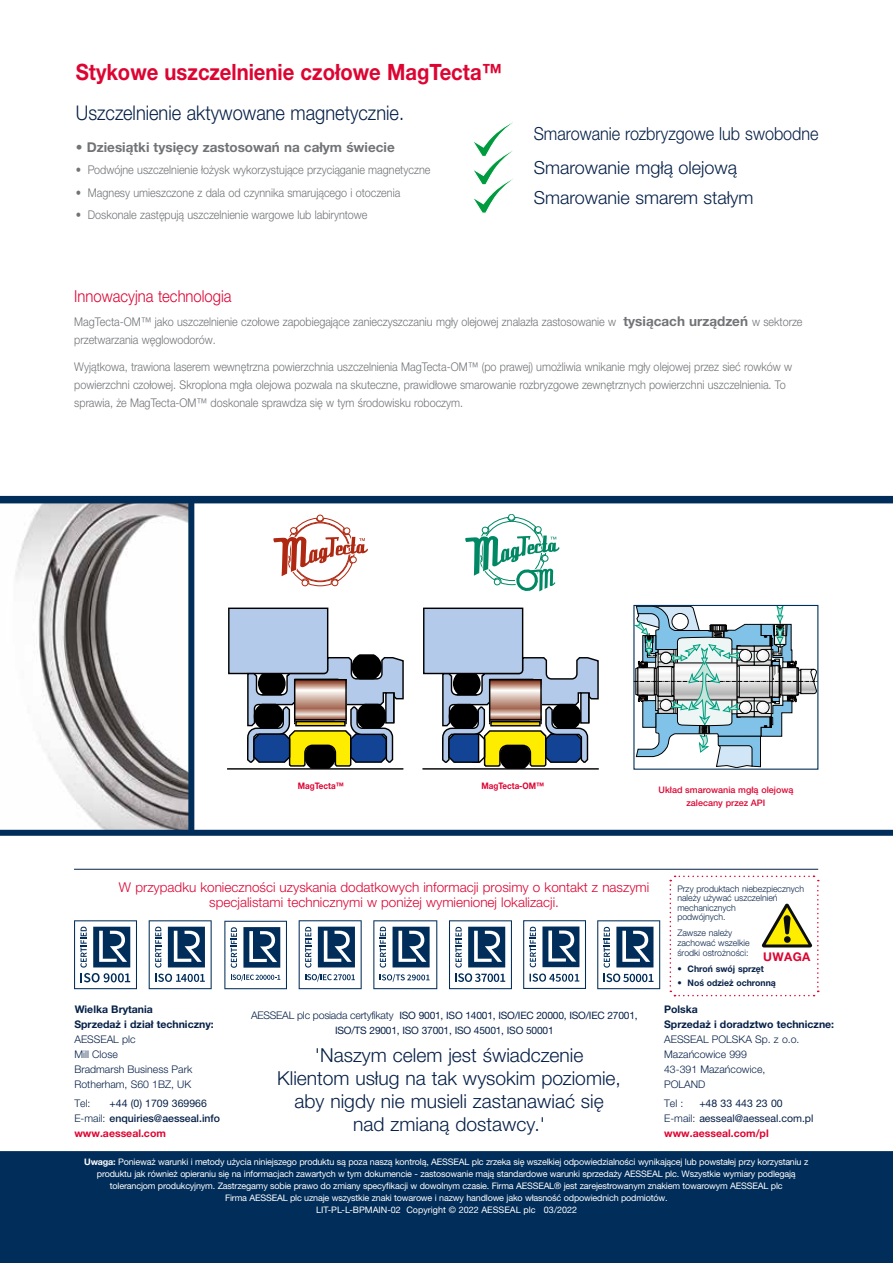
<style>
.page{position:relative;width:893px;height:1263px;background:#fff}
.page>*{position:absolute;margin:0;border:0;box-sizing:border-box;transform-origin:0 0}
.Headline__trans{font:700 22.5px "Helvetica Neue LTW1 G";color:#dd0432;scale:.9 1}
.Subline__trans{font:300 20.25px "Helvetica Neue LTW1 G";color:#062047;scale:.9 1}
.t1{font:300 19.2px/23px "Helvetica Neue LTW1 G";color:#062047;text-align:center}
.Body_copy_BULLETS__t{font:300 18px "Helvetica Neue LTW1 G";color:#062047}
.Body_copy_BULLETS__t-2{font:300 18px "Helvetica Neue LTW1 G";color:#062047;scale:.9 1}
.Subheader_Red__trans{font:300 16.5px "Helvetica Neue LTW1 G";color:#dd0432;scale:.9 1}
.t2{font:300 13.5px/15px "Helvetica Neue LTW1 G";color:#dd0432;text-align:center}
.Body_copy_BULLETS__t-3{font:700 13.5px "Helvetica Neue LTW1 G";color:#717376}
.Body_copy__trans{font:300 12px/18px "Helvetica Neue LTW1 G";color:#717376;scale:.9 1}
.Body_copy_BULLETS__t-4{font:300 12px "Helvetica Neue LTW1 G";color:#717376;scale:.9 1}
.t3{font:700 12px "Helvetica Neue LTW1 G";letter-spacing:.03em;color:#dd0432}
.t4{font:300 10.5px/15px "Helvetica Neue LTW1 G";color:#062047}
.t5{font:500 10.5px/15px "Helvetica Neue LTW1 G";color:#062047}
.t6{font:10.5px/15px "Helvetica Neue LTW1 G";color:#062047}
.t7{font:10.2px/15.1px "Helvetica Neue LTW1 G";letter-spacing:-.02em;color:#062047;text-align:center}
.Stockcode_footer{font:9px/12px "Helvetica Neue LTW1 G";letter-spacing:-.02em;color:#fff;text-align:center}
.t8{font:300 9px/9.6px "Helvetica Neue LTW1 G";color:#062047}
.Stockcode_footer-2{font:9px "Helvetica Neue LTW1 G";color:#fff}
.Caption_red__trans{font:500 9px/13.5px "Helvetica Neue LTW1 G";color:#dd0432;text-align:center}
.t9{font:700 9px "Helvetica Neue LTW1 G";color:#062047}
.Caption_red__trans-2{font:700 9px "Helvetica Neue LTW1 G";color:#dd0432;scale:.9 1}
.s1{font-weight:700;font-size:13.5px}
.s2{font-weight:700}
.s3{font-weight:400}
.s4{font-weight:300}
.s5{font-weight:700;color:#dd0432}
.s6{font-weight:300;font-size:10.5px}
</style>
<div class="page">
<div style="left:0;top:1151px;width:893px;height:112px;background:#002d59"></div>
<hr style="left:74px;top:869px;width:744px;height:1px;background:#062047">
<svg style="left:669px;top:875px;width:150px;height:122px"></svg>
<svg style="left:74px;top:920px;width:63px;height:69px"></svg>
<svg style="left:149px;top:920px;width:63px;height:69px"></svg>
<svg style="left:597px;top:920px;width:63px;height:69px"></svg>
<svg style="left:373px;top:920px;width:64px;height:69px"></svg>
<svg style="left:449px;top:920px;width:63px;height:69px"></svg>
<svg style="left:299px;top:920px;width:63px;height:69px"></svg>
<svg style="left:224px;top:921px;width:63px;height:68px"></svg>
<div style="left:523px;top:920px;width:63px;height:69px;border:1px solid #002d59"></div>
<svg style="left:530px;top:973px;width:49px;height:9px"></svg>
<svg style="left:530px;top:927px;width:6px;height:40px"></svg>
<svg style="left:542px;top:926px;width:37px;height:41px"></svg>
<svg style="left:473px;top:123px;width:39px;height:90px"></svg>
<img style="left:0;top:503px;width:188px;height:326px">
<svg style="left:635px;top:607px;width:181px;height:161px"></svg>
<div style="left:633px;top:605px;width:185px;height:165px;border:1px solid #002d59"></div>
<div style="left:229px;top:608px;width:99px;height:65px;background:#b3caea"></div>
<div style="left:228px;top:608px;width:100px;height:66px;border:1px solid #000"></div>
<svg style="left:246px;top:653px;width:158px;height:116px"></svg>
<hr style="left:227px;top:768px;width:176px;height:2px;background:#000">
<div style="left:424px;top:608px;width:99px;height:65px;background:#b3caea"></div>
<div style="left:423px;top:608px;width:100px;height:66px;border:1px solid #000"></div>
<svg style="left:441px;top:656px;width:158px;height:112px"></svg>
<hr style="left:422px;top:768px;width:177px;height:2px;background:#000">
<svg style="left:273px;top:515px;width:95px;height:71px"></svg>
<svg style="left:465px;top:514px;width:95px;height:78px"></svg>
<div style="left:0;top:830px;width:893px;height:6px;background:#002d59"></div>
<div style="left:0;top:496px;width:893px;height:7px;background:#002d59"></div>
<div style="left:188px;top:500px;width:6px;height:333px;background:#002d59"></div>
<p class="Headline__trans" style="left:76px;top:58px;width:475px">Stykowe uszczelnienie czołowe MagTecta™</p>
<p class="Subline__trans" style="left:76px;top:100px;width:366px">Uszczelnienie aktywowane magnetycznie.</p>
<p class="Body_copy_BULLETS__t-3" style="left:76px;top:139px;width:320px">• Dziesiątki tysięcy zastosowań na całym świecie</p>
<p class="Body_copy_BULLETS__t-4" style="left:76px;top:163px;width:395px">• Podwójne uszczelnienie łożysk wykorzystujące przyciąganie magnetyczne</p>
<p class="Body_copy_BULLETS__t-4" style="left:76px;top:185px;width:362px">• Magnesy umieszczone z dala od czynnika smarującego i otoczenia</p>
<p class="Body_copy_BULLETS__t-4" style="left:76px;top:207px;width:325px">• Doskonale zastępują uszczelnienie wargowe lub labiryntowe</p>
<p class="Body_copy_BULLETS__t-2" style="left:534px;top:123px;width:318px">Smarowanie rozbryzgowe lub swobodne</p>
<p class="Body_copy_BULLETS__t" style="left:534px;top:157px;width:205px">Smarowanie mgłą olejową</p>
<p class="Body_copy_BULLETS__t" style="left:534px;top:187px;width:221px">Smarowanie smarem stałym</p>
<p class="Subheader_Red__trans" style="left:74px;top:286px;width:176px">Innowacyjna technologia</p>
<p class="Body_copy__trans" style="left:74px;top:313px;width:811px">MagTecta-OM™ jako uszczelnienie czołowe zapobiegające zanieczyszczaniu mgły olejowej znalazła zastosowanie w <span class="s1">tysiącach urządzeń</span> w sektorze przetwarzania węglowodorów.</p>
<p class="Body_copy__trans" style="left:74px;top:357px;width:799px">Wyjątkowa, trawiona laserem wewnętrzna powierzchnia uszczelnienia MagTecta-OM™ (po prawej) umożliwia wnikanie mgły olejowej przez sieć rowków w powierzchni czołowej. Skroplona mgła olejowa pozwala na skuteczne, prawidłowe smarowanie rozbryzgowe zewnętrznych powierzchni uszczelnienia. To sprawia, że MagTecta-OM™ doskonale sprawdza się w tym środowisku roboczym.</p>
<p class="Caption_red__trans-2" style="left:298px;top:780px;width:53px">MagTecta™</p>
<p class="Caption_red__trans-2" style="left:481px;top:780px;width:71px">MagTecta-OM™</p>
<p class="Caption_red__trans" style="left:658px;top:783px;width:136px">Układ smarowania mgłą olejową zalecany przez API</p>
<p class="t2" style="left:119px;top:879px;width:532px">W przypadku konieczności uzyskania dodatkowych informacji prosimy o kontakt z naszymi specjalistami technicznymi w poniżej wymienionej lokalizacji.</p>
<p class="t8" style="left:677px;top:884px;width:128px">Przy produktach niebezpiecznych należy używać uszczelnień mechanicznych<br>podwójnych.</p>
<p class="t8" style="left:677px;top:928px;width:74px">Zawsze należy zachować wszelkie środki ostrożności:</p>
<p class="t9" style="left:677px;top:963px;width:88px">• Chroń swój sprzęt</p>
<p class="t9" style="left:677px;top:977px;width:100px">• Noś odzież ochronną</p>
<p class="t3" style="left:763px;top:949px;width:49px">UWAGA</p>
<p class="t4" style="left:74px;top:1002px;width:141px"><span class="s2">Wielka Brytania<br>Sprzedaż i dział techniczny:<br></span>AESSEAL plc<br>Mill Close<br>Bradmarsh Business Park<br>Rotherham, S60 1BZ, UK</p>
<p class="t4" style="left:74px;top:1096px;width:18px">Tel:</p>
<p class="t5" style="left:74px;top:1096px;width:147px;text-indent:35px"><span class="s3">+44 (0) 1709 369966<br></span><span class="s4">E-mail:</span> enquiries@aesseal.info <span class="s5">www.aesseal.com</span></p>
<p class="t7" style="left:251px;top:1008px;width:388px"><span class="s6">AESSEAL plc posiada certyfikaty</span> ISO 9001, ISO 14001, ISO/IEC 20000, ISO/IEC 27001,<br>ISO/TS 29001, ISO 37001, ISO 45001, ISO 50001</p>
<p class="t4" style="left:664px;top:1002px;width:172px"><span class="s2">Polska<br>Sprzedaż i doradztwo techniczne:<br></span>AESSEAL POLSKA Sp. z o.o.<br>Mazańcowice 999<br>43-391 Mazańcowice,<br>POLAND</p>
<p class="t4" style="left:664px;top:1096px;width:21px">Tel :</p>
<p class="t1" style="left:277px;top:1044px;width:345px">'Naszym celem jest świadczenie Klientom usług na tak wysokim poziomie, aby nigdy nie musieli zastanawiać się nad zmianą dostawcy.'</p>
<p class="t6" style="left:664px;top:1096px;width:151px;text-indent:35px">+48 33 443 23 00<br><span class="s4">E-mail:</span> aesseal@aesseal.com.pl <span class="s5">www.aesseal.com/pl</span></p>
<p class="Stockcode_footer" style="left:84px;top:1155px;width:725px"><span class="s2">Uwaga:</span> Ponieważ warunki i metody użycia niniejszego produktu są poza naszą kontrolą, AESSEAL plc zrzeka się wszelkiej odpowiedzialności wynikającej lub powstałej przy korzystaniu z produktu jak również opieraniu się na informacjach zawartych w tym dokumencie - zastosowanie mają standardowe warunki sprzedaży AESSEAL plc. Wszystkie wymiary podlegają tolerancjom produkcyjnym. Zastrzegamy sobie prawo do zmiany specyfikacji w dowolnym czasie. Firma AESSEAL® jest zarejestrowanym znakiem towarowym AESSEAL plc<br>Firma AESSEAL plc uznaje wszystkie znaki towarowe i nazwy handlowe jako własność odpowiednich podmiotów.</p>
<p class="Stockcode_footer-2" style="left:316px;top:1205px;width:262px">LIT-PL-L-BPMAIN-02 Copyright © 2022 AESSEAL plc 03/2022</p>
</div>
